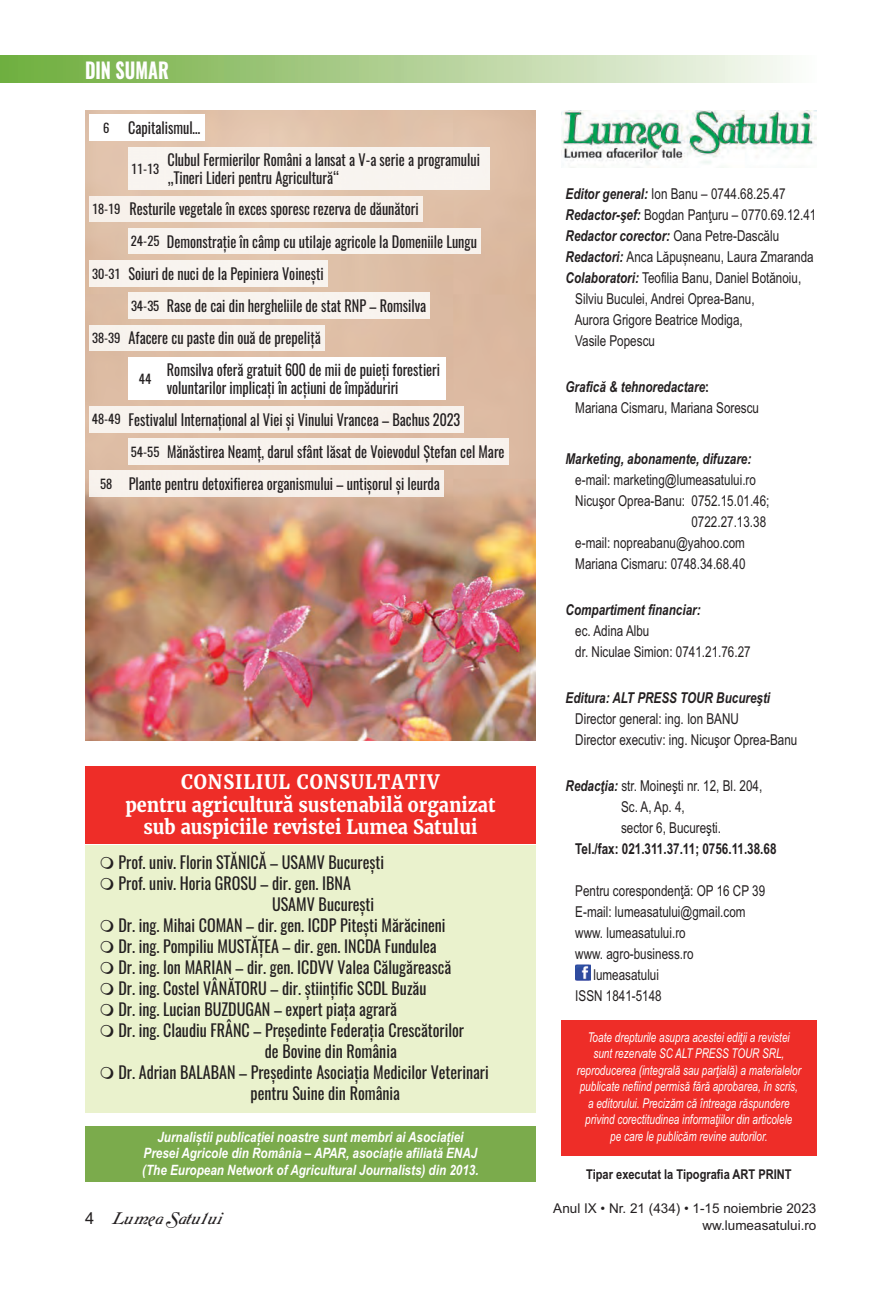
<style>
.page{position:relative;width:893px;height:1297px;background:#fff}
.page>*{position:absolute;margin:0;border:0;box-sizing:border-box;transform-origin:0 0}
.t1{font:700 21.6px "Oswald";color:#fff;scale:.83 1}
.t2{font:21px "Galathea";color:#231f20}
.t3{font:700 19.8px/22.5px "Merriweather";color:#fff;text-align:center;scale:.91 1}
.t4{font:16.8px "Oswald";color:#231f20;scale:.95 1}
.t5{font:15.6px/18.1px "Oswald";color:#231f20;scale:.91 1}
.t6{font:15px/21px "Arial Narrow";color:#231f20;scale:.95 1}
.t7{font:italic 700 15px "Arial Narrow";color:#231f20;scale:.95 1}
.t8{font:700 15px "Arial Narrow";color:#231f20;scale:.95 1}
.t9{font:italic 700 14.25px/16.5px "Arial Narrow";color:#fff;text-align:center}
.t10{font:italic 13.5px/16.5px "Arial Narrow";color:#fff;text-align:center;scale:.9 1}
.t11{font:13.5px/16.5px "Arial";color:#231f20;text-align:right}
.t12{font:700 13.5px "Arial Narrow";color:#231f20}
.t13{font:12.75px "Oswald";color:#231f20}
.s1{font-size:12.75px}
.s2{font-weight:700;font-style:italic}
.s3{font-weight:400;font-style:normal}
.s4{font-weight:700}
.s5{font-family:"Arial";font-size:16.5px}
</style>
<div class="page">
<div style="left:0;top:55px;width:816px;height:28px;background:linear-gradient(to right,#6dab39,#f9f9f6)"></div>
<div style="left:85px;top:1126px;width:451px;height:56px;background:#7bab4c"></div>
<div style="left:561px;top:1020px;width:255px;height:135px;background:#ee2d28"></div>
<div style="left:85px;top:845px;width:451px;height:268px;background:#eaf2cd"></div>
<div style="left:85px;top:766px;width:451px;height:77px;background:#ee2d28"></div>
<img style="left:85px;top:111px;width:451px;height:630px">
<img style="left:89px;top:115px;width:115px;height:25px">
<div style="left:89px;top:196px;width:333px;height:26px;background:#f8f1eb"></div>
<div style="left:128px;top:147px;width:362px;height:43px;background:#f8f4f0"></div>
<div style="left:129px;top:228px;width:352px;height:26px;background:#f8f4ef"></div>
<img style="left:128px;top:357px;width:317px;height:43px">
<div style="left:89px;top:261px;width:238px;height:25px;background:#f8f4ef"></div>
<div style="left:89px;top:406px;width:375px;height:26px;background:#f8f3ee"></div>
<div style="left:128px;top:439px;width:380px;height:25px;background:#f8f2ee"></div>
<div style="left:89px;top:471px;width:355px;height:25px;background:#f8f2ed"></div>
<div style="left:89px;top:325px;width:235px;height:26px;background:#f8f3ee"></div>
<div style="left:128px;top:293px;width:302px;height:25px;background:#f8f3ee"></div>
<img style="left:561px;top:111px;width:255px;height:57px">
<img style="left:575px;top:964px;width:15px;height:16px">
<h1 class="t1" style="left:85px;top:59px;width:102px">DIN SUMAR</h1>
<p class="t13" style="left:103px;top:121px;width:8px">6</p>
<p class="t5" style="left:128px;top:120px;width:81px">Capitalismul…</p>
<p class="t13" style="left:131px;top:162px;width:29px">11-13</p>
<p class="t5" style="left:167px;top:151px;width:345px">Clubul Fermierilor Români a lansat a V-a serie a programului „Tineri Lideri pentru Agricultură“</p>
<p class="t5" style="left:92px;top:201px;width:360px"><span class="s1">18-19</span> Resturile vegetale în exces sporesc rezerva de dăunători</p>
<p class="t5" style="left:131px;top:233px;width:382px"><span class="s1">24-25</span> Demonstrație în câmp cu utilaje agricole la Domeniile Lungu</p>
<p class="t5" style="left:92px;top:265px;width:256px"><span class="s1">30-31</span> Soiuri de nuci de la Pepiniera Voinești</p>
<p class="t13" style="left:92px;top:331px;width:30px">38-39</p>
<p class="t5" style="left:131px;top:298px;width:326px"><span class="s1">34-35</span> Rase de cai din hergheliile de stat RNP – Romsilva</p>
<p class="t5" style="left:129px;top:330px;width:213px">Afacere cu paste din ouă de prepeliță</p>
<p class="t5" style="left:167px;top:362px;width:302px">Romsilva oferă gratuit 600 de mii de puieți forestieri voluntarilor implicați în acțiuni de împăduriri</p>
<p class="t13" style="left:139px;top:372px;width:14px">44</p>
<p class="t5" style="left:92px;top:411px;width:406px"><span class="s1">48-49</span> Festivalul Internațional al Viei și Vinului Vrancea – Bachus 2023</p>
<p class="t5" style="left:131px;top:443px;width:412px"><span class="s1">54-55</span> Mănăstirea Neamț, darul sfânt lăsat de Voievodul Ștefan cel Mare</p>
<p class="t5" style="left:100px;top:476px;width:375px"><span class="s1">58</span> Plante pentru detoxifierea organismului – untișorul și leurda</p>
<h3 class="t3" style="left:125px;top:771px;width:408px">CONSILIUL CONSULTATIV<br>pentru agricultură sustenabilă organizat sub auspiciile revistei Lumea Satului</h3>
<p class="t4" style="left:119px;top:853px;width:281px">Prof. univ. Florin STăNICă – USAMV București</p>
<p class="t4" style="left:119px;top:874px;width:246px">Prof. univ. Horia GROSU – dir. gen. IBNA</p>
<p class="t4" style="left:272px;top:895px;width:109px">USAMV București</p>
<p class="t4" style="left:119px;top:916px;width:346px">Dr. ing. Mihai COMAN – dir. gen. ICDP Pitești Mărăcineni</p>
<p class="t4" style="left:119px;top:937px;width:336px">Dr. ing. Pompiliu MUSTăȚEA – dir. gen. INCDA Fundulea</p>
<p class="t4" style="left:119px;top:958px;width:352px">Dr. ing. Ion MARIAN – dir. gen. ICDVV Valea Călugărească</p>
<p class="t4" style="left:119px;top:979px;width:326px">Dr. ing. Costel VÂNăTORU – dir. științific SCDL Buzău</p>
<p class="t4" style="left:119px;top:1000px;width:295px">Dr. ing. Lucian BUZDUGAN – expert piața agrară</p>
<p class="t4" style="left:119px;top:1021px;width:365px">Dr. ing. Claudiu FRÂNC – Președinte Federația Crescătorilor</p>
<p class="t4" style="left:265px;top:1042px;width:140px">de Bovine din România</p>
<p class="t4" style="left:118px;top:1063px;width:391px">Dr. Adrian BALABAN – Președinte Asociația Medicilor Veterinari</p>
<p class="t4" style="left:251px;top:1084px;width:159px">pentru Suine din România</p>
<p class="t9" style="left:142px;top:1128px;width:338px">Jurnaliștii publicației noastre sunt membri ai Asociației<br>Presei Agricole din România – APAR, asociație afiliată ENAJ (The European Network of Agricultural Journalists) din 2013.</p>
<p class="t6" style="left:566px;top:183px;width:233px"><span class="s2">Editor general:</span> Ion Banu – 0744.68.25.47</p>
<p class="t6" style="left:566px;top:204px;width:265px"><span class="s2">Redactor-şef:</span> Bogdan Panţuru – 0770.69.12.41</p>
<p class="t7" style="left:566px;top:227px;width:226px">Redactor corector: <span class="s3">Oana Petre-Dascălu</span></p>
<p class="t6" style="left:566px;top:246px;width:263px"><span class="s2">Redactori:</span> Anca Lăpușneanu, Laura Zmaranda</p>
<p class="t6" style="left:566px;top:267px;width:250px"><span class="s2">Colaboratori:</span> Teofilia Banu, Daniel Botănoiu,</p>
<p class="t6" style="left:575px;top:288px;width:190px">Silviu Buculei, Andrei Oprea-Banu,</p>
<p class="t6" style="left:575px;top:309px;width:179px">Aurora Grigore Beatrice Modiga,</p>
<p class="t6" style="left:575px;top:330px;width:85px">Vasile Popescu</p>
<p class="t6" style="left:575px;top:376px;width:195px;text-indent:-10px"><span class="s2">Grafică &amp; tehnoredactare</span><span class="s4">:<br></span>Mariana Cismaru, Mariana Sorescu</p>
<p class="t7" style="left:566px;top:450px;width:197px">Marketing, abonamente, difuzare:</p>
<p class="t6" style="left:575px;top:469px;width:192px">e-mail: marketing@lumeasatului.ro</p>
<p class="t6" style="left:575px;top:490px;width:206px">Nicuşor Oprea-Banu: 0752.15.01.46;</p>
<p class="t6" style="left:691px;top:511px;width:80px">0722.27.13.38</p>
<p class="t6" style="left:575px;top:532px;width:180px">e-mail: nopreabanu@yahoo.com</p>
<p class="t6" style="left:575px;top:553px;width:181px">Mariana Cismaru: 0748.34.68.40</p>
<p class="t7" style="left:566px;top:601px;width:144px">Compartiment financiar:</p>
<p class="t6" style="left:575px;top:620px;width:186px">ec. Adina Albu<br>dr. Niculae Simion: 0741.21.76.27</p>
<p class="t7" style="left:566px;top:689px;width:217px">Editura: ALT PRESS TOUR Bucureşti</p>
<p class="t6" style="left:575px;top:708px;width:235px">Director general: ing. Ion BANU<br>Director executiv: ing. Nicuşor Oprea-Banu</p>
<p class="t6" style="left:621px;top:776px;width:150px;text-indent:-56px"><span class="s2">Redacţia:</span> str. Moineşti nr. 12, Bl. 204,<br>Sc. A, Ap. 4,<br>sector 6, Bucureşti.</p>
<p class="t8" style="left:575px;top:840px;width:213px">Tel./fax: 021.311.37.11; 0756.11.38.68</p>
<p class="t6" style="left:575px;top:881px;width:201px">Pentru corespondenţă: OP 16 CP 39</p>
<p class="t6" style="left:575px;top:902px;width:181px">E-mail: lumeasatului@gmail.com</p>
<p class="t6" style="left:575px;top:923px;width:118px">www. lumeasatului.ro</p>
<p class="t6" style="left:575px;top:944px;width:126px">www. agro-business.ro</p>
<p class="t6" style="left:593px;top:965px;width:71px">lumeasatului</p>
<p class="t6" style="left:575px;top:986px;width:92px">ISSN 1841-5148</p>
<p class="t10" style="left:577px;top:1029px;width:251px">Toate drepturile asupra acestei ediţii a revistei<br>sunt rezervate SC ALT PRESS TOUR SRL, reproducerea (integrală sau parţială) a mate rialelor publicate nefiind permisă fără aprobarea, în scris, a editorului. Precizăm că întreaga răspun dere privind corecti tudinea informa ţiilor din articolele<br>pe care le publicăm revine autorilor.</p>
<p class="t12" style="left:586px;top:1167px;width:207px">Tipar executat la Tipografia ART PRINT</p>
<h2 class="t2" style="left:85px;top:1203px;width:140px"><span class="s5">4</span> Lumea Satului</h2>
<p class="t11" style="left:553px;top:1200px;width:265px">Anul IX • Nr. 21 (434) • 1-15 noiembrie 2023 ww.lumeasatului.ro</p>
</div>
